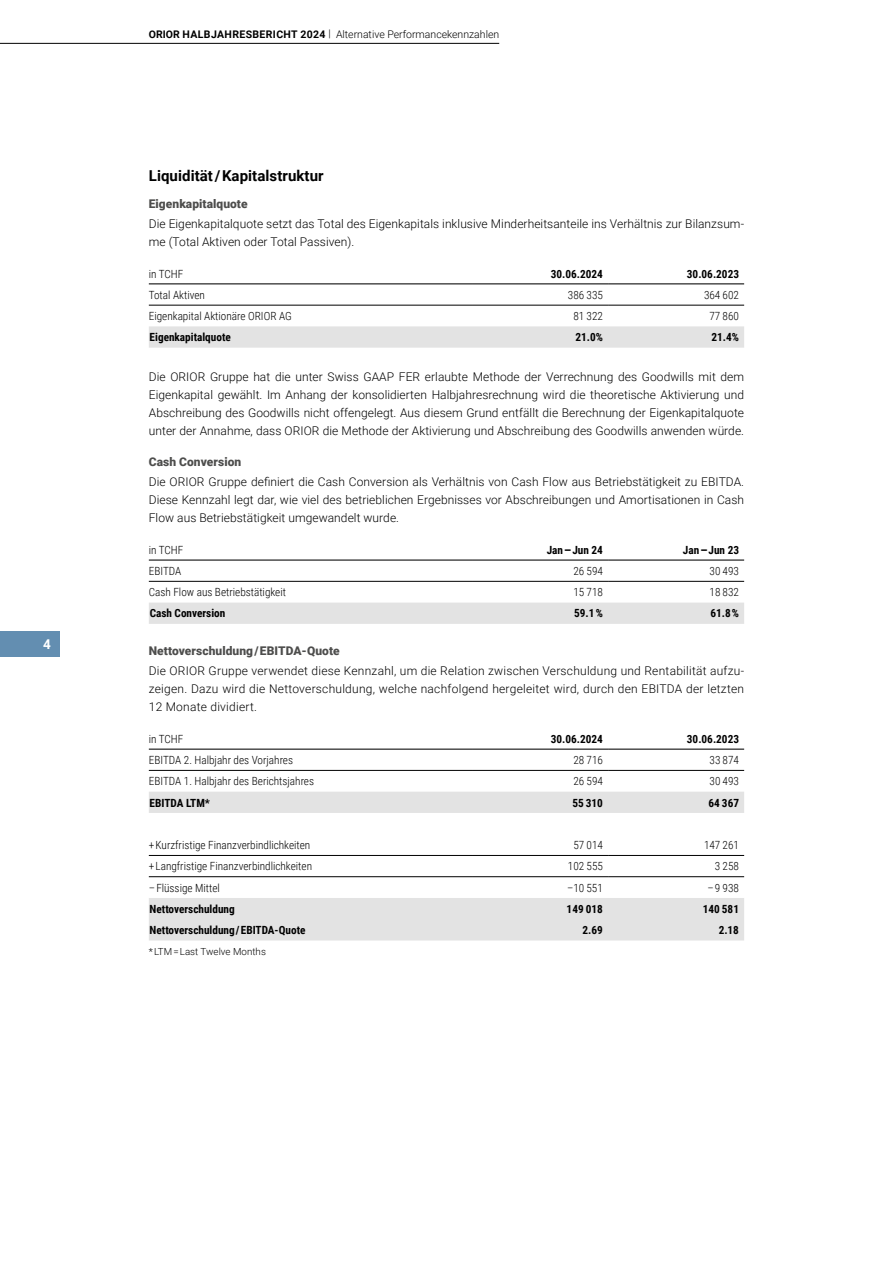
<style>
.page{position:relative;width:893px;height:1263px;background:#fff}
.page>*{position:absolute;margin:0;border:0;box-sizing:border-box;transform-origin:0 0}
.t1{font:700 15px "Roboto";letter-spacing:.005em;color:#000}
.t2{font:700 13.5px "Roboto";color:#fff}
.t3{font:300 12px/18px "Roboto";letter-spacing:.005em;color:#000;text-align:justify}
.t4{font:900 12px "Roboto";letter-spacing:.005em;color:#4d4d4c}
.t5{font:300 11.25px "Roboto Condensed";color:#000}
.t6{font:700 11.25px "Roboto Condensed";color:#000}
.t7{font:300 10.5px "Roboto";color:#000}
.t8{font:300 9.75px "Roboto";letter-spacing:.005em;color:#000}
.s1{font-weight:700}
.s2{font-family:"Roboto";font-weight:900}
</style>
<div class="page">
<hr style="left:0;top:43px;width:499px;height:1px;background:#000">
<div style="left:0;top:631px;width:60px;height:26px;background:#638eb1"></div>
<svg style="left:149px;top:326px;width:595px;height:22px;background:#e3e3e3"></svg>
<hr style="left:149px;top:283px;width:323px;height:1px;background:#000">
<hr style="left:472px;top:283px;width:136px;height:1px;background:#000">
<hr style="left:608px;top:283px;width:136px;height:1px;background:#000">
<hr style="left:149px;top:305px;width:323px;height:1px;background:#000">
<hr style="left:472px;top:305px;width:136px;height:1px;background:#000">
<hr style="left:608px;top:305px;width:136px;height:1px;background:#000">
<div style="left:149px;top:603px;width:595px;height:21px;background:#e3e3e3"></div>
<hr style="left:149px;top:559px;width:323px;height:2px;background:#000">
<hr style="left:472px;top:559px;width:136px;height:2px;background:#000">
<hr style="left:608px;top:559px;width:136px;height:2px;background:#000">
<hr style="left:149px;top:581px;width:323px;height:1px;background:#000">
<hr style="left:472px;top:581px;width:136px;height:1px;background:#000">
<hr style="left:608px;top:581px;width:136px;height:1px;background:#000">
<svg style="left:149px;top:792px;width:595px;height:148px"></svg>
<hr style="left:149px;top:749px;width:323px;height:1px;background:#000">
<hr style="left:472px;top:749px;width:136px;height:1px;background:#000">
<hr style="left:608px;top:749px;width:136px;height:1px;background:#000">
<hr style="left:149px;top:770px;width:323px;height:1px;background:#000">
<hr style="left:472px;top:770px;width:136px;height:1px;background:#000">
<hr style="left:608px;top:770px;width:136px;height:1px;background:#000">
<hr style="left:149px;top:855px;width:323px;height:1px;background:#000">
<hr style="left:472px;top:855px;width:136px;height:1px;background:#000">
<hr style="left:608px;top:855px;width:136px;height:1px;background:#000">
<hr style="left:149px;top:876px;width:323px;height:1px;background:#000">
<hr style="left:472px;top:876px;width:136px;height:1px;background:#000">
<hr style="left:608px;top:876px;width:136px;height:1px;background:#000">
<p class="t2" style="left:43px;top:635px;width:9px">4</p>
<p class="t7" style="left:149px;top:27px;width:352px"><span class="s1">ORIOR HALBJAHRESBERICHT 2024</span> | Alternative Performancekennzahlen</p>
<p class="t1" style="left:149px;top:165px;width:176px">Liquidität / Kapitalstruktur</p>
<p class="t4" style="left:149px;top:195px;width:100px">Eigenkapitalquote</p>
<p class="t3" style="left:149px;top:214px;width:597px">Die Eigenkapitalquote setzt das Total des Eigenkapitals inklusive Minderheitsanteile ins Verhältnis zur Bilanzsum&shy;me (Total Aktiven oder Total Passiven).</p>
<p class="t5" style="left:149px;top:266px;width:36px">in TCHF</p>
<p class="t6" style="left:551px;top:266px;width:54px">30.06.2024</p>
<p class="t6" style="left:687px;top:266px;width:54px">30.06.2023</p>
<p class="t5" style="left:149px;top:287px;width:58px">Total Aktiven</p>
<p class="t5" style="left:568px;top:287px;width:36px">386 335</p>
<p class="t5" style="left:704px;top:287px;width:36px">364 602</p>
<p class="t5" style="left:149px;top:308px;width:145px">Eigenkapital Aktionäre ORIOR AG</p>
<p class="t5" style="left:573px;top:308px;width:31px">81 322</p>
<p class="t5" style="left:709px;top:308px;width:31px">77 860</p>
<p class="t6" style="left:150px;top:329px;width:83px">Eigenkapitalquote</p>
<p class="t6" style="left:575px;top:329px;width:29px">21.0%</p>
<p class="t6" style="left:711px;top:329px;width:29px">21.4%</p>
<p class="t3" style="left:149px;top:368px;width:597px">Die ORIOR Gruppe hat die unter Swiss GAAP FER erlaubte Methode der Verrechnung des Goodwills mit dem Eigenkapital gewählt. Im Anhang der konsolidierten Halbjahresrechnung wird die theoretische Aktivierung und Abschreibung des Goodwills nicht offengelegt. Aus diesem Grund entfällt die Berechnung der Eigenkapitalquote unter der Annahme, dass ORIOR die Methode der Aktivierung und Abschreibung des Goodwills anwenden würde.</p>
<p class="t4" style="left:149px;top:453px;width:94px">Cash Conversion</p>
<p class="t3" style="left:149px;top:472px;width:597px">Die ORIOR Gruppe definiert die Cash Conversion als Verhältnis von Cash Flow aus Betriebstätigkeit zu EBITDA.<br>Diese Kennzahl legt dar, wie viel des betrieblichen Ergebnisses vor Abschreibungen und Amortisationen in Cash Flow aus Betriebstätigkeit umgewandelt wurde.</p>
<p class="t5" style="left:149px;top:542px;width:36px">in TCHF</p>
<p class="t6" style="left:547px;top:542px;width:58px">Jan <span class="s2">–</span> Jun 24</p>
<p class="t6" style="left:683px;top:542px;width:58px">Jan <span class="s2">–</span> Jun 23</p>
<p class="t5" style="left:149px;top:563px;width:34px">EBITDA</p>
<p class="t5" style="left:573px;top:563px;width:31px">26 594</p>
<p class="t5" style="left:709px;top:563px;width:31px">30 493</p>
<p class="t5" style="left:149px;top:584px;width:139px">Cash Flow aus Betriebstätigkeit</p>
<p class="t5" style="left:573px;top:584px;width:31px">15 718</p>
<p class="t5" style="left:709px;top:584px;width:31px">18 832</p>
<p class="t6" style="left:150px;top:605px;width:77px">Cash Conversion</p>
<p class="t6" style="left:574px;top:605px;width:30px">59.1 %</p>
<p class="t6" style="left:710px;top:605px;width:30px">61.8 %</p>
<p class="t4" style="left:149px;top:642px;width:192px">Nettoverschuldung / EBITDA-Quote</p>
<p class="t3" style="left:149px;top:661px;width:597px">Die ORIOR Gruppe verwendet diese Kennzahl, um die Relation zwischen Verschuldung und Rentabilität aufzu&shy;zeigen. Dazu wird die Nettoverschuldung, welche nachfolgend hergeleitet wird, durch den EBITDA der letzten 12 Monate dividiert.</p>
<p class="t5" style="left:149px;top:731px;width:36px">in TCHF</p>
<p class="t6" style="left:551px;top:731px;width:54px">30.06.2024</p>
<p class="t6" style="left:687px;top:731px;width:54px">30.06.2023</p>
<p class="t5" style="left:149px;top:752px;width:146px">EBITDA 2. Halbjahr des Vorjahres</p>
<p class="t5" style="left:573px;top:752px;width:31px">28 716</p>
<p class="t5" style="left:709px;top:752px;width:31px">33 874</p>
<p class="t5" style="left:149px;top:773px;width:167px">EBITDA 1. Halbjahr des Berichtsjahres</p>
<p class="t5" style="left:573px;top:773px;width:31px">26 594</p>
<p class="t5" style="left:709px;top:773px;width:31px">30 493</p>
<p class="t6" style="left:150px;top:795px;width:62px">EBITDA LTM*</p>
<p class="t6" style="left:572px;top:795px;width:32px">55 310</p>
<p class="t6" style="left:708px;top:795px;width:32px">64 367</p>
<p class="t5" style="left:149px;top:837px;width:163px">+ Kurzfristige Finanzverbindlichkeiten</p>
<p class="t5" style="left:573px;top:837px;width:31px">57 014</p>
<p class="t5" style="left:704px;top:837px;width:36px">147 261</p>
<p class="t5" style="left:149px;top:858px;width:165px">+ Langfristige Finanzverbindlichkeiten</p>
<p class="t5" style="left:568px;top:858px;width:36px">102 555</p>
<p class="t5" style="left:715px;top:858px;width:26px">3 258</p>
<p class="t5" style="left:149px;top:880px;width:73px">– Flüssige Mittel</p>
<p class="t5" style="left:567px;top:880px;width:37px">–10 551</p>
<p class="t5" style="left:707px;top:880px;width:33px">– 9 938</p>
<p class="t6" style="left:150px;top:901px;width:87px">Nettoverschuldung</p>
<p class="t6" style="left:567px;top:901px;width:38px">149 018</p>
<p class="t6" style="left:703px;top:901px;width:38px">140 581</p>
<p class="t6" style="left:150px;top:922px;width:157px">Nettoverschuldung / EBITDA-Quote</p>
<p class="t6" style="left:583px;top:922px;width:22px">2.69</p>
<p class="t6" style="left:719px;top:922px;width:22px">2.18</p>
<p class="t8" style="left:149px;top:944px;width:119px">* LTM = Last Twelve Months</p>
</div>
